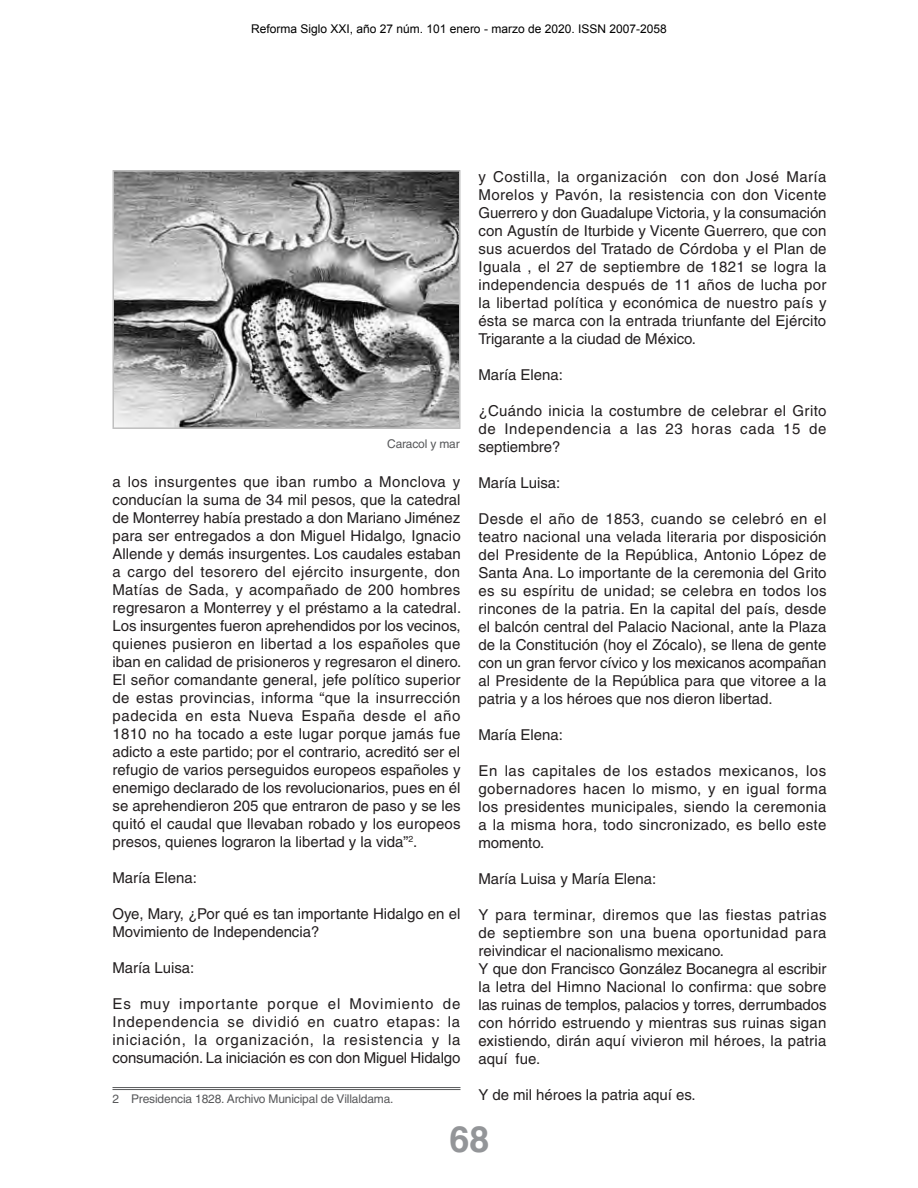
<style>
.page{position:relative;width:918px;height:1188px;background:#fff}
.page>*{position:absolute;margin:0;border:0;box-sizing:border-box;transform-origin:0 0}
.t1{font:700 36px "Helvetica";color:#939598}
.poemas{font:15px/18px "Helvetica";letter-spacing:-.005em;color:#231f20;text-align:justify}
.pie{font:12px "Helvetica";letter-spacing:-.015em;color:#57585a}
</style>
<div class="page">
<hr style="left:112px;top:1087px;width:348px;height:1px;background:#57585a">
<hr style="left:112px;top:1089px;width:348px;height:1px;background:#57585a">
<img style="left:115px;top:173px;width:342px;height:253px">
<div style="left:112px;top:170px;width:348px;height:259px;border:2px solid #bfbfbf"></div>
<p class="pie" style="left:387px;top:437px;width:74px">Caracol y mar</p>
<p class="poemas" style="left:112px;top:473px;width:350px">a los insurgentes que iban rumbo a Monclova y conducían la suma de 34 mil pesos, que la catedral de Monterrey había prestado a don Mariano Jiménez para ser entregados a don Miguel Hidalgo, Ignacio Allende y demás insurgentes. Los caudales estaban a cargo del tesorero del ejército insurgente, don Matías de Sada, y acompañado de 200 hombres regresaron a Monterrey y el préstamo a la catedral.<br>Los insurgentes fueron aprehendidos por los vecinos, quienes pusieron en libertad a los españoles que iban en calidad de prisioneros y regresaron el dinero.<br>El señor comandante general, jefe político superior de estas provincias, informa “que la insurrección padecida en esta Nueva España desde el año 1810 no ha tocado a este lugar porque jamás fue adicto a este partido; por el contrario, acreditó ser el refugio de varios perseguidos europeos españoles y enemigo declarado de los revolucionarios, pues en él se aprehendieron 205 que entraron de paso y se les quitó el caudal que llevaban robado y los europeos presos, quienes lograron la libertad y la vida”<sup>2</sup>.</p>
<p class="poemas" style="left:112px;top:869px;width:86px">María Elena:</p>
<p class="poemas" style="left:112px;top:905px;width:349px">Oye, Mary, ¿Por qué es tan importante Hidalgo en el<br>Movimiento de Independencia?</p>
<p class="poemas" style="left:112px;top:959px;width:83px">María Luisa:</p>
<p class="poemas" style="left:112px;top:995px;width:350px">Es muy importante porque el Movimiento de Independencia se dividió en cuatro etapas: la iniciación, la organización, la resistencia y la consumación. La iniciación es con don Miguel Hidalgo</p>
<p class="pie" style="left:112px;top:1092px;width:283px">2 Presidencia 1828. Archivo Municipal de Villaldama.</p>
<p class="poemas" style="left:478px;top:167px;width:350px">y Costilla, la organización con don José María Morelos y Pavón, la resistencia con don Vicente Guerrero y don Guadalupe Victoria, y la consumación con Agustín de Iturbide y Vicente Guerrero, que con sus acuerdos del Tratado de Córdoba y el Plan de Iguala , el 27 de septiembre de 1821 se logra la independencia después de 11 años de lucha por la libertad política y económica de nuestro país y ésta se marca con la entrada triunfante del Ejército Trigarante a la ciudad de México.</p>
<p class="poemas" style="left:478px;top:365px;width:86px">María Elena:</p>
<p class="poemas" style="left:478px;top:401px;width:350px">¿Cuándo inicia la costumbre de celebrar el Grito de Independencia a las 23 horas cada 15 de septiembre?</p>
<p class="poemas" style="left:478px;top:473px;width:83px">María Luisa:</p>
<p class="poemas" style="left:478px;top:509px;width:350px">Desde el año de 1853, cuando se celebró en el teatro nacional una velada literaria por disposición del Presidente de la República, Antonio López de Santa Ana. Lo importante de la ceremonia del Grito es su espíritu de unidad; se celebra en todos los rincones de la patria. En la capital del país, desde el balcón central del Palacio Nacional, ante la Plaza de la Constitución (hoy el Zócalo), se llena de gente con un gran fervor cívico y los mexicanos acompañan al Presidente de la República para que vitoree a la patria y a los héroes que nos dieron libertad.</p>
<p class="poemas" style="left:478px;top:725px;width:86px">María Elena:</p>
<p class="poemas" style="left:478px;top:761px;width:350px">En las capitales de los estados mexicanos, los gobernadores hacen lo mismo, y en igual forma los presidentes municipales, siendo la ceremonia a la misma hora, todo sincronizado, es bello este momento.</p>
<p class="poemas" style="left:478px;top:869px;width:179px">María Luisa y María Elena:</p>
<p class="poemas" style="left:478px;top:905px;width:350px">Y para terminar, diremos que las fiestas patrias de septiembre son una buena oportunidad para reivindicar el nacionalismo mexicano.</p>
<p class="poemas" style="left:478px;top:959px;width:350px">Y que don Francisco González Bocanegra al escribir la letra del Himno Nacional lo confirma: que sobre las ruinas de templos, palacios y torres, derrumbados con hórrido estruendo y mientras sus ruinas sigan existiendo, dirán aquí vivieron mil héroes, la patria aquí fue.</p>
<p class="poemas" style="left:478px;top:1085px;width:219px">Y de mil héroes la patria aquí es.</p>
<h1 class="t1" style="left:450px;top:1116px;width:41px">68</h1>
</div>
